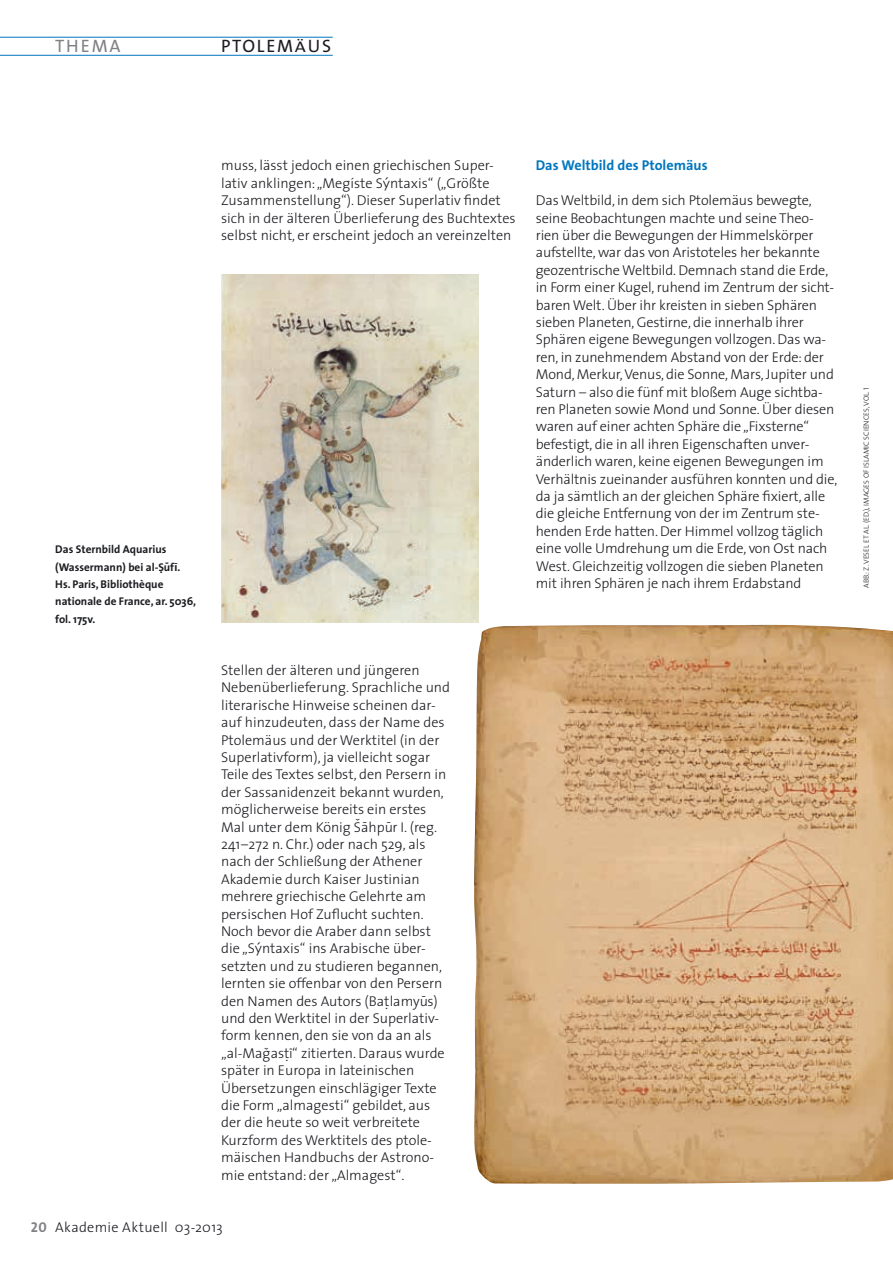
<style>
.page{position:relative;width:893px;height:1263px;background:#fff}
.page>*{position:absolute;margin:0;border:0;box-sizing:border-box;transform-origin:0 0}
.t1{font:18px "The Sans";letter-spacing:.1em;color:#1b1c20}
.t2{font:18px "The Sans";letter-spacing:.095em;color:#818084}
.t3{font:300 14.25px/17.4px "The Sans";letter-spacing:-.01em;color:#1b1c20}
.t4{font:300 14.25px "The Sans";letter-spacing:.02em;color:#1b1c20}
.t5{font:700 14.25px "The Sans";color:#0076be}
.t6{font:700 11.25px/17.4px "The Sans";color:#1b1c20}
.t7{font:7.5px "The Sans Light Caps";color:#1b1c20}
.s1{font-size:15.45px}
.s2{font-family:"Century Gothic";font-weight:400;font-size:13.5px}
.s3{font-family:"Koz Go Pro";font-size:10.5px}
.s4{font-family:"Myriad Arabic";font-weight:400;font-size:20.4px}
.s5{font-family:"The Sans Bold Caps";font-weight:400;color:#818084}
</style>
<div class="page">
<hr style="left:0;top:55px;width:333px;height:1px;background:#0076be">
<hr style="left:0;top:37px;width:333px;height:1px;background:#0076be">
<img style="left:221px;top:275px;width:258px;height:348px">
<img style="left:474px;top:625px;width:419px;height:559px">
<p class="t2" style="left:55px;top:31px;width:67px">THEMA</p>
<p class="t1" style="left:221px;top:31px;width:112px">PTOLEM<span class="s1">Ä</span>US</p>
<p class="t3" style="left:221px;top:156px;width:296px">muss, lässt jedoch einen griechischen Super&shy;lativ anklingen: „Megíste S<span class="s2">ý</span>ntaxis“ („Größte Zusammenstellung“). Dieser Superlativ findet sich in der älteren Überlieferung des Buchtextes selbst nicht, er erscheint jedoch an vereinzelten</p>
<p class="t6" style="left:55px;top:540px;width:142px">Das Sternbild Aquarius (Wassermann) bei al-S.u-f<span class="s3">ī</span>.<br>Hs. Paris, Bibliothèque nationale de France, ar. 5036, fol. 175v.</p>
<p class="t3" style="left:221px;top:661px;width:230px">Stellen der älteren und jüngeren Nebenüberlieferung. Sprachliche und literarische Hinweise scheinen dar&shy;auf hinzudeuten, dass der Name des Ptolemäus und der Werktitel (in der Superlativform), ja vielleicht sogar Teile des Textes selbst, den Persern in der Sassanidenzeit bekannt wurden, möglicherweise bereits ein erstes Mal unter dem König Sˇa-hpu-r I. (reg.<br>241–272 n. Chr.) oder nach 529, als nach der Schließung der Athener Akademie durch Kaiser Justinian mehrere griechische Gelehrte am persischen Hof Zuflucht suchten.<br>Noch bevor die Araber dann selbst die „S<span class="s2">ý</span>ntaxis“ ins Arabische über&shy;setzten und zu studieren begannen, lernten sie offenbar von den Persern den N amen des Autors (Bat.lamyu-s) und den Werktitel in der Superlativ&shy;form kennen, den sie von da an als „al-Magˇast.<span class="s4">ī</span>“ zitierten. Daraus wurde später in Europa in lateinischen Übersetzungen einschlägiger Texte die Form „almagesti“ gebildet, aus der die heute so weit verbreitete Kurzform des Werktitels des ptole&shy;mäischen Handbuchs der Astrono&shy;mie entstand: der „Almagest“.</p>
<p class="t4" style="left:31px;top:1215px;width:193px"><span class="s5">20</span> Akademie Aktuell 03-2013</p>
<p class="t5" style="left:536px;top:154px;width:173px">Das Weltbild des Ptolemäus</p>
<p class="t3" style="left:536px;top:191px;width:303px">Das Weltbild, in dem sich Ptolemäus bewegte, seine Beobachtungen machte und seine Theo&shy;rien über die Bewegungen der Himmelskörper aufstellte, war das von Aristoteles her bekannte geozentrische Weltbild. Demnach stand die Erde, in Form einer Kugel, ruhend im Zentrum der sicht&shy;baren Welt. Über ihr kreisten in sieben Sphären sieben Planeten, Gestirne, die innerhalb ihrer Sphären eigene Bewegungen vollzogen. Das wa&shy;ren, in zunehmendem Abstand von der Erde: der Mond, Merkur, Venus, die Sonne, Mars, Jupiter und Saturn – also die fünf mit bloßem Auge sichtba&shy;ren Planeten sowie Mond und Sonne. Über diesen waren auf einer achten Sphäre die „Fixsterne“ befestigt, die in all ihren Eigenschaften unver&shy;änderlich waren, keine eigenen Bewegungen im Verhältnis zueinander ausführen konnten und die, da ja sämtlich an der gleichen Sphäre fixiert, alle die gleiche Entfernung von der im Zentrum ste&shy;henden Erde hatten. Der Himmel vollzog täglich eine volle U mdrehung um die Erde, von Ost nach West. Gleichzeitig vollzogen die sieben Planeten mit ihren Sphären je nach ihrem Erdabstand</p>
<p class="t7" style="left:860px;top:588px;width:202px;rotate:-90deg">Abb.: Z. Vesel et al. (E d.), Images of Islamic Sciences, Vol. 1</p>
</div>
